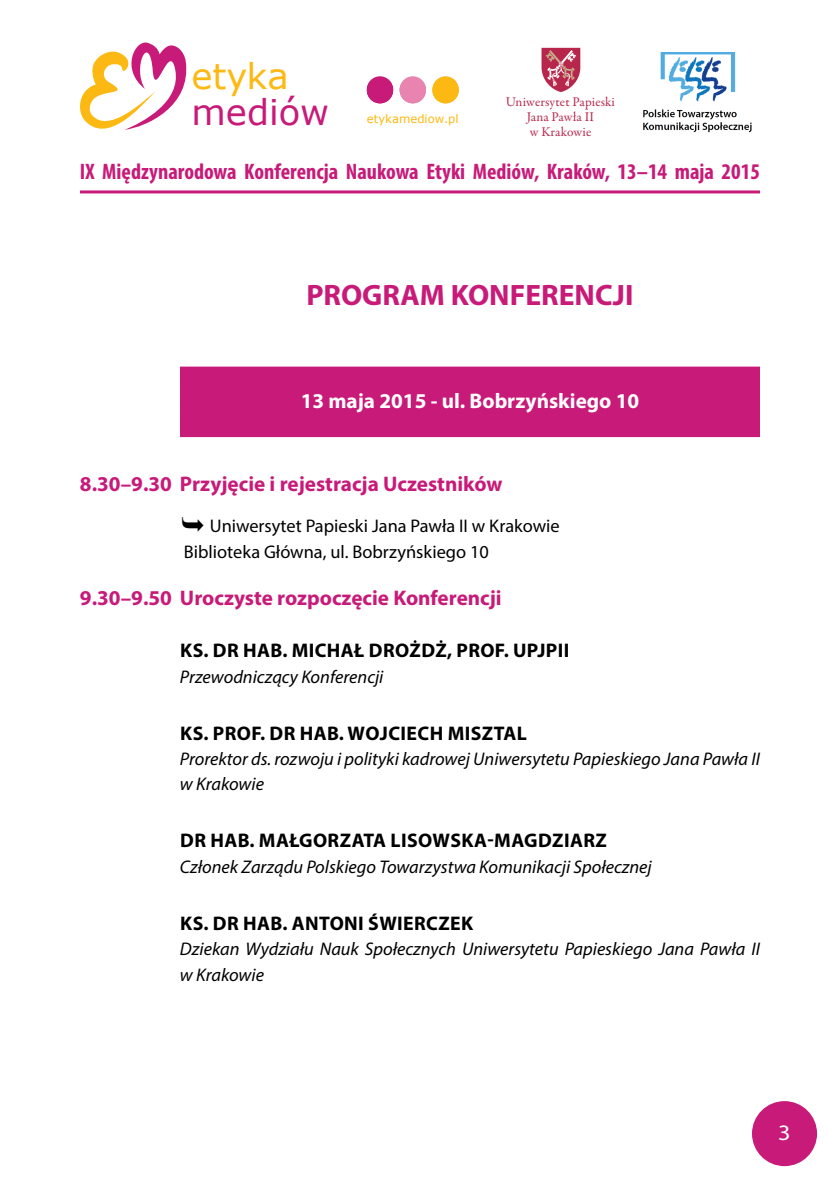
<style>
.page{position:relative;width:840px;height:1191px;background:#fff}
.page>*{position:absolute;margin:0;border:0;box-sizing:border-box;transform-origin:0 0}
.t1{font:35.4px "Verdana";color:#c81a78}
.t2{font:35.4px "Verdana";color:#fdb913}
.t3{font:700 29.6px "Myriad Pro";color:#c81a78}
.t4{font:700 condensed 22.4px "Myriad Pro";color:#c81a78}
.t5{font:22px "Myriad Pro";color:#fff;scale:1.1 1}
.t6{font:700 21.2px "Myriad Pro";color:#c81a78}
.t7{font:700 21.2px "Myriad Pro";color:#fff}
.t8{font:700 19.8px "Myriad Pro";letter-spacing:.02em;color:#000}
.t9{font:italic 18.4px/25.4px "Myriad Pro";color:#000}
.t10{font:18.4px/26px "Myriad Pro";color:#000}
.t11{font:13.4px/15px "Garamond Premr Pro";letter-spacing:.005em;color:#b7274c;text-align:center}
.t12{font:11.6px "Verdana";color:#fdb913}
</style>
<div class="page">
<div style="left:751px;top:1101px;width:65px;height:65px;background:#c81a78;border-radius:50%"></div>
<svg style="left:80px;top:42px;width:107px;height:88px"></svg>
<svg style="left:366px;top:76px;width:27px;height:26px"></svg>
<svg style="left:399px;top:76px;width:26px;height:26px"></svg>
<svg style="left:432px;top:76px;width:26px;height:26px"></svg>
<hr style="left:80px;top:190px;width:679px;height:3px;background:#c81a78">
<img style="left:643px;top:53px;width:109px;height:80px">
<svg style="left:541px;top:47px;width:40px;height:45px"></svg>
<div style="left:432px;top:77px;width:26px;height:26px;background:#fdb913;border-radius:50%"></div>
<div style="left:366px;top:77px;width:27px;height:26px;background:#c81a78;border-radius:50%"></div>
<div style="left:399px;top:77px;width:26px;height:26px;background:#e884af;border-radius:50%"></div>
<div style="left:180px;top:366px;width:579px;height:29px;background:#c81a78"></div>
<div style="left:180px;top:388px;width:579px;height:28px;background:#c81a78"></div>
<div style="left:180px;top:409px;width:579px;height:28px;background:#c81a78"></div>
<h1 class="t2" style="left:191px;top:63px;width:99px">etyka</h1>
<h1 class="t1" style="left:191px;top:98px;width:139px">mediów</h1>
<p class="t4" style="left:80px;top:164px;width:681px">IX Międzynarodowa Konferencja Naukowa Etyki Mediów, Kraków, 13–14 maja 2015</p>
<p class="t11" style="left:505px;top:95px;width:110px">Uniwersytet Papieski<br>Jana Pawła II<br>w Krakowie</p>
<p class="t12" style="left:366px;top:114px;width:93px">etykamediow.pl</p>
<h2 class="t3" style="left:306px;top:279px;width:328px">PROGRAM KONFERENCJI</h2>
<p class="t7" style="left:300px;top:390px;width:340px">13 maja 2015 - ul. Bobrzyńskiego 10</p>
<p class="t6" style="left:80px;top:473px;width:424px">8.30–9.30 Przyjęcie i rejestracja Uczestników</p>
<p class="t10" style="left:184px;top:513px;width:377px;text-indent:26px">Uniwersytet Papieski Jana Pawła II w Krakowie<br>Biblioteka Główna, ul. Bobrzyńskiego 10</p>
<p class="t6" style="left:80px;top:587px;width:423px">9.30–9.50 Uroczyste rozpoczęcie Konferencji</p>
<p class="t8" style="left:180px;top:640px;width:390px">KS. DR HAB. MICHAŁ DROŻDŻ, PROF. UPJPII</p>
<p class="t9" style="left:180px;top:664px;width:205px">Przewodniczący Konferencji</p>
<p class="t8" style="left:180px;top:723px;width:348px">KS. PROF. DR HAB. WOJCIECH MISZTAL</p>
<p class="t9" style="left:180px;top:746px;width:581px">Prorektor ds. rozwoju i polityki kadrowej Uniwersytetu Papieskiego Jana Pawła II w Krakowie</p>
<p class="t8" style="left:180px;top:830px;width:428px">DR HAB. MAŁGORZATA LISOWSKA-MAGDZIARZ</p>
<p class="t9" style="left:180px;top:854px;width:473px">Członek Zarządu Polskiego Towarzystwa Komunikacji Społecznej</p>
<p class="t8" style="left:180px;top:913px;width:294px">KS. DR HAB. ANTONI ŚWIERCZEK</p>
<p class="t9" style="left:180px;top:937px;width:581px">Dziekan Wydziału Nauk Społecznych Uniwersytetu Papieskiego Jana Pawła II w Krakowie</p>
<p class="t5" style="left:777px;top:1122px;width:13px">3</p>
</div>
